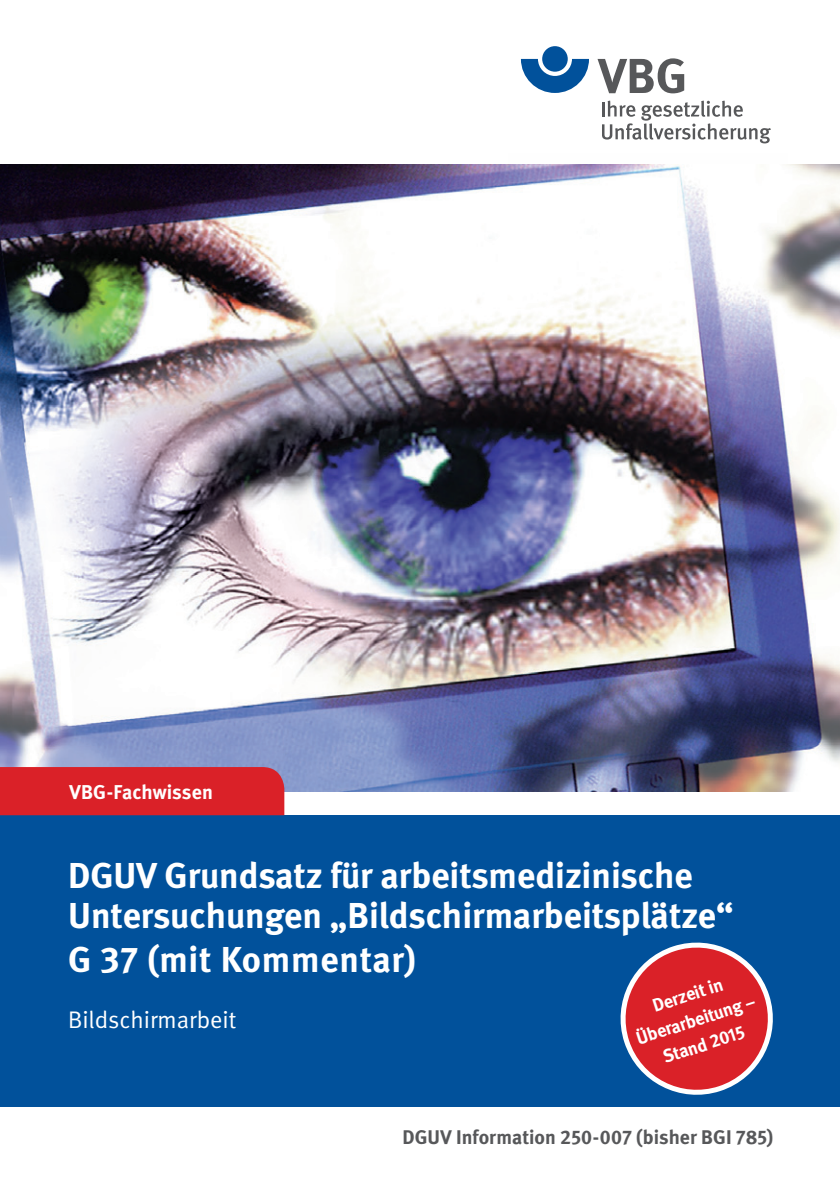
<style>
.page{position:relative;width:840px;height:1191px;background:#fff}
.page>*{position:absolute;margin:0;border:0;box-sizing:border-box;transform-origin:0 0}
.t1{font:700 36px/40px "DGUV Meta";color:#fff}
.t2{font:700 36px "DGUV Meta";letter-spacing:.02em;color:#fff}
.t3{font:24px "DGUV Meta";color:#fff}
.t4{font:700 20px "DGUV Meta";color:#fff}
.t5{font:700 19.8px "DGUV Meta";color:#57585a}
.t6{font:700 18.4px/26px "DGUV Meta";color:#fff;text-align:center}
</style>
<div class="page">
<img style="left:0;top:164px;width:839px;height:627px">
<svg style="left:520px;top:59px;width:68px;height:34px"></svg>
<div style="left:542px;top:46px;width:25px;height:26px;background:#01519b;border-radius:50%"></div>
<svg style="left:597px;top:58px;width:86px;height:35px"></svg>
<svg style="left:602px;top:101px;width:168px;height:42px"></svg>
<div style="left:0;top:815px;width:839px;height:292px;background:#01519b"></div>
<div style="left:0;top:767px;width:284px;height:48px;background:#da2128"></div>
<svg style="left:620px;top:942px;width:153px;height:153px"></svg>
<p class="t4" style="left:69px;top:780px;width:145px">VBG-Fachwissen</p>
<p class="t1" style="left:68px;top:856px;width:666px">DGUV Grundsatz für arbeitsmedizinische<br>Untersuchungen „Bildschirmarbeitsplätze“</p>
<p class="t2" style="left:68px;top:937px;width:349px">G 37 (mit Kommentar)</p>
<p class="t3" style="left:68px;top:1005px;width:169px">Bildschirmarbeit</p>
<p class="t1" style="left:223px;top:856px;width:526px">ndsatz für arbeitsmedizinische ungen „Bildschirmarbeitsplätze“</p>
<p class="t2" style="left:225px;top:937px;width:200px">Kommentar)</p>
<p class="t3" style="left:147px;top:1005px;width:96px">irmarbeit</p>
<p class="t6" style="left:624px;top:1002px;width:126px;rotate:-18deg">Derzeit in<br>Überarbeitung –<br>Stand 2015</p>
<p class="t5" style="left:402px;top:1124px;width:372px">DGUV Information 250-007 (bisher BGI 785)</p>
<p class="t5" style="left:721px;top:1124px;width:69px">BGI 785</p>
</div>
